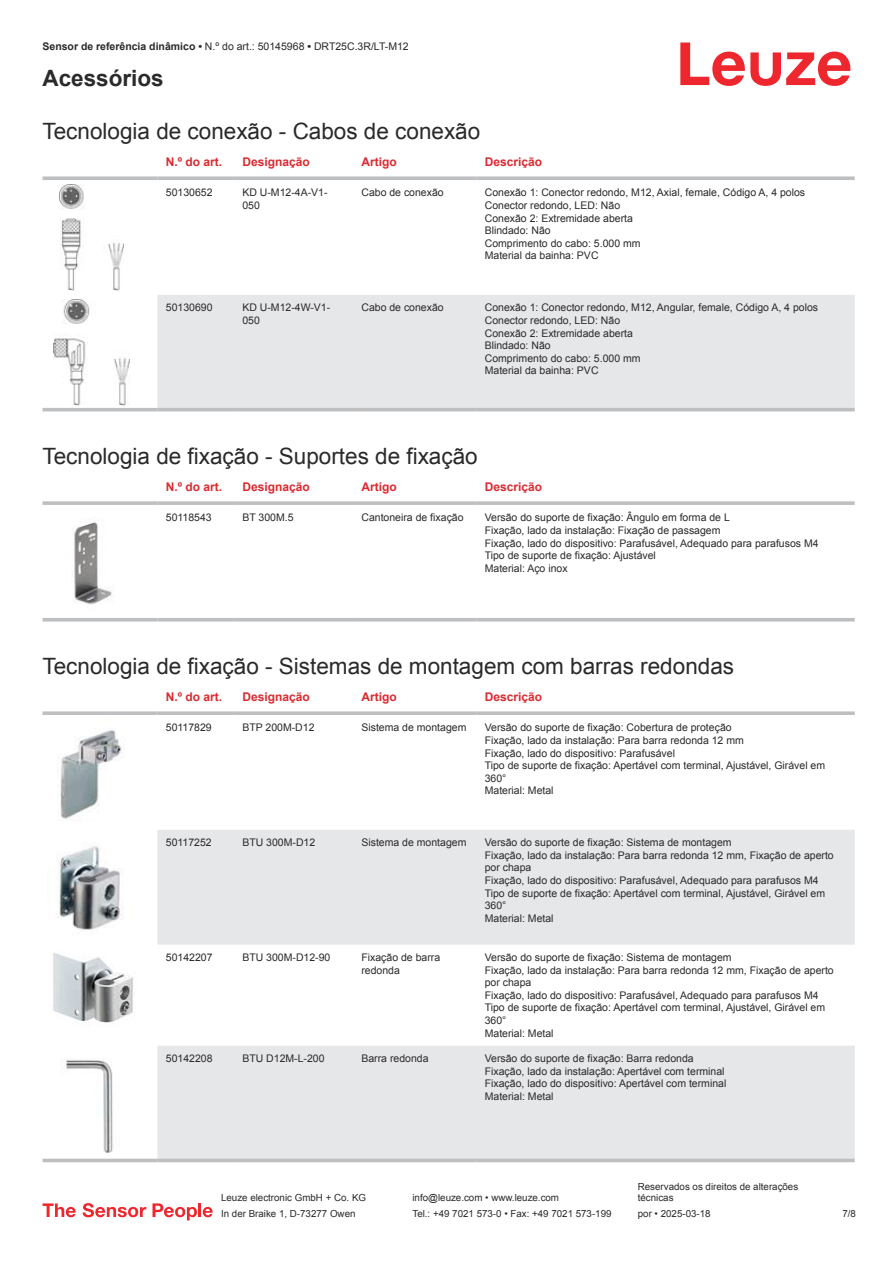
<style>
.page{position:relative;width:893px;height:1263px;background:#fff}
.page>*{position:absolute;margin:0;border:0;box-sizing:border-box;transform-origin:0 0}
.t1{font:22.5px "Arial";color:#2b292a}
.t2{font:700 22.5px "Arial";color:#2b292a}
.t3{font:700 12px "Arial";color:#db2a30}
.t4{font:10.5px/12.6px "Arial";color:#2b292a}
.t5{font:9.75px/11.7px "Arial";color:#2b292a}
.s1{font-weight:700}
</style>
<div class="page">
<svg style="left:680px;top:43px;width:170px;height:43px"></svg>
<svg style="left:43px;top:342px;width:812px;height:70px"></svg>
<div style="left:157px;top:295px;width:698px;height:113px;background:#e6e7e9"></div>
<svg style="left:43px;top:176px;width:114px;height:4px"></svg>
<svg style="left:157px;top:176px;width:77px;height:4px"></svg>
<svg style="left:234px;top:176px;width:119px;height:4px"></svg>
<svg style="left:353px;top:176px;width:123px;height:4px"></svg>
<svg style="left:476px;top:176px;width:379px;height:4px;background:#c4c6c8"></svg>
<hr style="left:43px;top:408px;width:114px;height:3px;background:#bdbfc1">
<hr style="left:157px;top:408px;width:77px;height:3px;background:#bdbfc1">
<hr style="left:234px;top:408px;width:119px;height:3px;background:#bdbfc1">
<hr style="left:353px;top:408px;width:123px;height:3px;background:#bdbfc1">
<hr style="left:476px;top:408px;width:379px;height:3px;background:#bdbfc1">
<img style="left:59px;top:184px;width:65px;height:107px">
<img style="left:54px;top:299px;width:75px;height:106px">
<svg style="left:43px;top:621px;width:812px;height:1px"></svg>
<svg style="left:43px;top:501px;width:114px;height:4px"></svg>
<svg style="left:157px;top:501px;width:77px;height:4px"></svg>
<svg style="left:234px;top:501px;width:119px;height:4px"></svg>
<svg style="left:353px;top:501px;width:123px;height:4px"></svg>
<svg style="left:476px;top:501px;width:379px;height:4px;background:#c3c5c7"></svg>
<hr style="left:43px;top:618px;width:114px;height:3px;background:#bdbfc1">
<hr style="left:157px;top:618px;width:77px;height:3px;background:#bdbfc1">
<hr style="left:234px;top:618px;width:119px;height:3px;background:#bdbfc1">
<hr style="left:353px;top:618px;width:123px;height:3px;background:#bdbfc1">
<hr style="left:476px;top:618px;width:379px;height:3px;background:#bdbfc1">
<img style="left:72px;top:521px;width:41px;height:84px">
<svg style="left:157px;top:830px;width:698px;height:329px;fill:#e6e7e9"></svg>
<svg style="left:43px;top:711px;width:114px;height:4px"></svg>
<svg style="left:157px;top:711px;width:77px;height:4px"></svg>
<svg style="left:234px;top:711px;width:119px;height:4px"></svg>
<svg style="left:353px;top:711px;width:123px;height:4px"></svg>
<svg style="left:476px;top:711px;width:379px;height:4px;background:#c3c5c7"></svg>
<hr style="left:43px;top:1159px;width:114px;height:3px;background:#bdbfc1">
<hr style="left:157px;top:1159px;width:77px;height:3px;background:#bdbfc1">
<hr style="left:234px;top:1159px;width:119px;height:3px;background:#bdbfc1">
<hr style="left:353px;top:1159px;width:123px;height:3px;background:#bdbfc1">
<hr style="left:476px;top:1159px;width:379px;height:3px;background:#bdbfc1">
<img style="left:60px;top:730px;width:62px;height:89px">
<img style="left:57px;top:846px;width:65px;height:84px">
<img style="left:53px;top:953px;width:83px;height:70px">
<img style="left:65px;top:1060px;width:48px;height:93px">
<svg style="left:43px;top:1203px;width:33px;height:14px"></svg>
<svg style="left:83px;top:1203px;width:63px;height:14px"></svg>
<svg style="left:153px;top:1203px;width:44px;height:17px"></svg>
<hr style="left:198px;top:1203px;width:3px;height:14px;background:#ed272d">
<svg style="left:203px;top:1207px;width:10px;height:10px"></svg>
<p class="t4" style="left:43px;top:41px;width:368px"><span class="s1">Sensor de referência dinâmico •</span> N.º do art.: 50145968 <span class="s1">•</span> DRT25C.3R/LT-M12</p>
<h1 class="t2" style="left:43px;top:70px;width:123px">Acessórios</h1>
<h1 class="t1" style="left:43px;top:123px;width:439px">Tecnologia de conexão - Cabos de conexão</h1>
<p class="t3" style="left:166px;top:157px;width:58px">N.º do art.</p>
<p class="t3" style="left:242px;top:157px;width:69px">Designação</p>
<p class="t3" style="left:361px;top:157px;width:37px">Artigo</p>
<p class="t3" style="left:485px;top:157px;width:59px">Descrição</p>
<p class="t4" style="left:166px;top:187px;width:48px">50130652</p>
<p class="t4" style="left:242px;top:187px;width:87px">KD U-M12-4A-V1-<br>050</p>
<p class="t4" style="left:361px;top:187px;width:84px">Cabo de conexão</p>
<p class="t4" style="left:485px;top:187px;width:322px">Conexão 1: Conector redondo, M12, Axial, female, Código A, 4 polos<br>Conector redondo, LED: Não<br>Conexão 2: Extremidade aberta<br>Blindado: Não<br>Comprimento do cabo: 5.000 mm<br>Material da bainha: PVC</p>
<p class="t4" style="left:166px;top:302px;width:48px">50130690</p>
<p class="t4" style="left:242px;top:302px;width:89px">KD U-M12-4W-V1-<br>050</p>
<p class="t4" style="left:361px;top:302px;width:84px">Cabo de conexão</p>
<p class="t4" style="left:485px;top:302px;width:335px">Conexão 1: Conector redondo, M12, Angular, female, Código A, 4 polos<br>Conector redondo, LED: Não<br>Conexão 2: Extremidade aberta<br>Blindado: Não<br>Comprimento do cabo: 5.000 mm<br>Material da bainha: PVC</p>
<h1 class="t1" style="left:43px;top:448px;width:437px">Tecnologia de fixação - Suportes de fixação</h1>
<p class="t3" style="left:166px;top:482px;width:58px">N.º do art.</p>
<p class="t3" style="left:242px;top:482px;width:69px">Designação</p>
<p class="t3" style="left:361px;top:482px;width:37px">Artigo</p>
<p class="t3" style="left:485px;top:482px;width:59px">Descrição</p>
<p class="t4" style="left:166px;top:512px;width:47px">50118543</p>
<p class="t4" style="left:242px;top:512px;width:53px">BT 300M.5</p>
<p class="t4" style="left:361px;top:512px;width:104px">Cantoneira de fixação</p>
<p class="t4" style="left:485px;top:512px;width:335px">Versão do suporte de fixação: Ângulo em forma de L<br>Fixação, lado da instalação: Fixação de passagem<br>Fixação, lado do dispositivo: Parafusável, Adequado para parafusos M4<br>Tipo de suporte de fixação: Ajustável<br>Material: Aço inox</p>
<h1 class="t1" style="left:43px;top:658px;width:693px">Tecnologia de fixação - Sistemas de montagem com barras redondas</h1>
<p class="t3" style="left:166px;top:692px;width:58px">N.º do art.</p>
<p class="t3" style="left:242px;top:692px;width:69px">Designação</p>
<p class="t3" style="left:361px;top:692px;width:37px">Artigo</p>
<p class="t3" style="left:485px;top:692px;width:59px">Descrição</p>
<p class="t4" style="left:166px;top:722px;width:47px">50117829</p>
<p class="t4" style="left:242px;top:722px;width:74px">BTP 200M-D12</p>
<p class="t4" style="left:361px;top:722px;width:107px">Sistema de montagem</p>
<p class="t4" style="left:485px;top:722px;width:342px">Versão do suporte de fixação: Cobertura de proteção<br>Fixação, lado da instalação: Para barra redonda 12 mm<br>Fixação, lado do dispositivo: Parafusável<br>Tipo de suporte de fixação: Apertável com terminal, Ajustável, Girável em 360°<br>Material: Metal</p>
<p class="t4" style="left:166px;top:837px;width:47px">50117252</p>
<p class="t4" style="left:242px;top:837px;width:74px">BTU 300M-D12</p>
<p class="t4" style="left:361px;top:837px;width:107px">Sistema de montagem</p>
<p class="t4" style="left:485px;top:837px;width:350px">Versão do suporte de fixação: Sistema de montagem<br>Fixação, lado da instalação: Para barra redonda 12 mm, Fixação de aperto por chapa<br>Fixação, lado do dispositivo: Parafusável, Adequado para parafusos M4<br>Tipo de suporte de fixação: Apertável com terminal, Ajustável, Girável em 360°<br>Material: Metal</p>
<p class="t4" style="left:166px;top:952px;width:48px">50142207</p>
<p class="t4" style="left:242px;top:952px;width:90px">BTU 300M-D12-90</p>
<p class="t4" style="left:361px;top:952px;width:80px">Fixação de barra redonda</p>
<p class="t4" style="left:485px;top:952px;width:350px">Versão do suporte de fixação: Sistema de montagem<br>Fixação, lado da instalação: Para barra redonda 12 mm, Fixação de aperto por chapa<br>Fixação, lado do dispositivo: Parafusável, Adequado para parafusos M4<br>Tipo de suporte de fixação: Apertável com terminal, Ajustável, Girável em 360°<br>Material: Metal</p>
<p class="t4" style="left:166px;top:1053px;width:48px">50142208</p>
<p class="t4" style="left:242px;top:1053px;width:84px">BTU D12M-L-200</p>
<p class="t4" style="left:361px;top:1053px;width:69px">Barra redonda</p>
<p class="t4" style="left:485px;top:1053px;width:243px">Versão do suporte de fixação: Barra redonda Fixação, lado da instalação: Apertável com terminal Fixação, lado do dispositivo: Apertável com terminal Material: Metal</p>
<p class="t5" style="left:221px;top:1193px;width:146px">Leuze electronic GmbH + Co. KG</p>
<p class="t5" style="left:412px;top:1193px;width:148px">info@leuze.com • www.leuze.com</p>
<p class="t5" style="left:638px;top:1181px;width:162px">Reservados os direitos de alterações técnicas</p>
<p class="t5" style="left:221px;top:1209px;width:136px">In der Braike 1, D-73277 Owen</p>
<p class="t5" style="left:412px;top:1209px;width:201px">Tel.: +49 7021 573-0 • Fax: +49 7021 573-199</p>
<p class="t5" style="left:638px;top:1209px;width:74px">por • 2025-03-18</p>
<p class="t5" style="left:842px;top:1209px;width:15px">7 /8</p>
</div>
